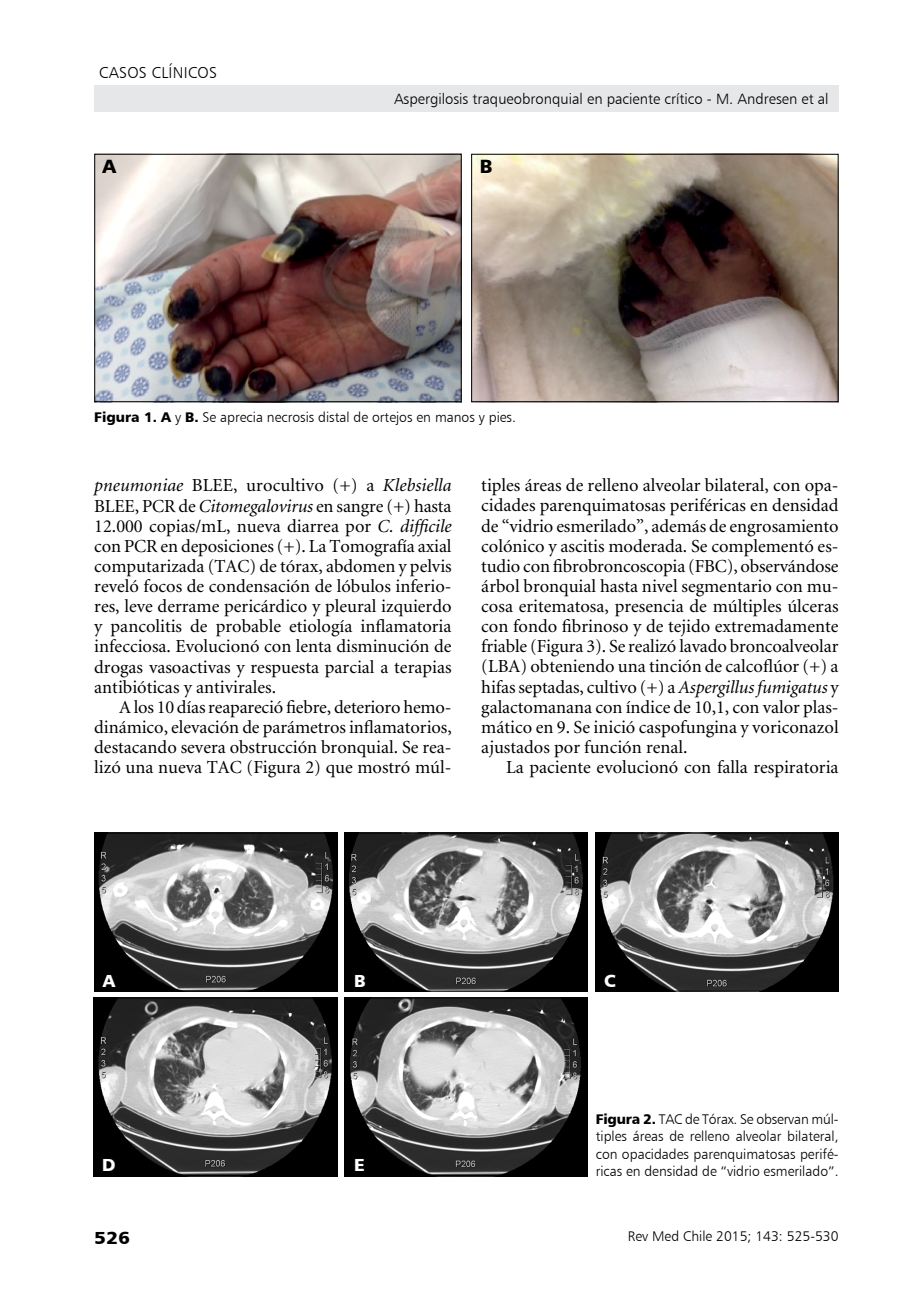
<style>
.page{position:relative;width:918px;height:1315px;background:#fff}
.page>*{position:absolute;margin:0;border:0;box-sizing:border-box;transform-origin:0 0}
.t1{font:19.25px "Humanist 777 BT Black B";color:#000}
.t2{font:18.38px/20.1px "Minion";color:#000;text-align:justify}
.t3{font:17.5px "Humanist 777 BT Black B";color:#fff}
.t4{font:17.5px "Humanist 777 BT Black B";color:#000;scale:1.1 1}
.t5{font:15.75px "Humanist 777 BT Light B";color:#000}
.t6{font:14.88px "Humanist 777 BT Light B";color:#000}
.t7{font:14px/17.5px "Humanist 777 BT Light B";color:#000;text-align:justify}
.s1{font-family:"Humanist 777 BT Black B"}
.s2{font-style:italic}
</style>
<div class="page">
<div style="left:94px;top:85px;width:744px;height:26px;background:#e6e7e8"></div>
<img style="left:96px;top:156px;width:364px;height:244px">
<div style="left:94px;top:154px;width:368px;height:248px;border:1px solid #000"></div>
<img style="left:473px;top:156px;width:363px;height:244px">
<div style="left:471px;top:154px;width:367px;height:248px;border:1px solid #000"></div>
<img style="left:96px;top:834px;width:239px;height:155px">
<div style="left:94px;top:832px;width:243px;height:159px;border:1px solid #000"></div>
<img style="left:346px;top:834px;width:240px;height:155px">
<div style="left:344px;top:832px;width:244px;height:159px;border:1px solid #000"></div>
<img style="left:597px;top:834px;width:239px;height:155px">
<div style="left:595px;top:832px;width:243px;height:159px;border:1px solid #000"></div>
<img style="left:96px;top:999px;width:239px;height:175px">
<div style="left:94px;top:997px;width:243px;height:179px;border:1px solid #000"></div>
<img style="left:346px;top:999px;width:240px;height:175px">
<div style="left:344px;top:997px;width:244px;height:179px;border:1px solid #000"></div>
<p class="t5" style="left:99px;top:63px;width:10px">casoscl</p>
<p class="t5" style="left:168px;top:63px;width:14px">ínicos</p>
<p class="t6" style="left:394px;top:90px;width:436px">Aspergilosis traqueobronquial en paciente crítico - M. Andresen et al</p>
<p class="t1" style="left:102px;top:153px;width:13px">a</p>
<p class="t1" style="left:480px;top:153px;width:14px">B</p>
<p class="t7" style="left:94px;top:408px;width:423px"><span class="s1">Figura 1. a</span> y <span class="s1">B.</span> Se aprecia necrosis distal de ortejos en manos y pies.</p>
<p class="t2" style="left:94px;top:476px;width:359px"><span class="s2">pneumoniae</span> BLEE, urocultivo (+) a <span class="s2">Klebsiella </span>BLEE, PCR de <span class="s2">Citomegalovirus</span> en sangre (+) hasta 12.000 copias/mL, nueva diarrea por <span class="s2">C. difficile </span>con PCR en deposiciones (+). La Tomografía axial computarizada (TAC) de tórax, abdomen y pelvis reveló focos de condensación de lóbulos inferio&shy;res, leve derrame pericárdico y pleural izquierdo y pancolitis de probable etiología inflamatoria infecciosa. Evolucionó con lenta disminución de drogas vasoactivas y respuesta parcial a terapias antibióticas y antivirales.</p>
<p class="t2" style="left:94px;top:697px;width:359px;text-indent:25px">A los 10 días reapareció fiebre, deterioro hemo&shy;dinámico, elevación de parámetros inflamatorios, destacando severa obstrucción bronquial. Se rea&shy;lizó una nueva TAC (Figura 2) que mostró múl-</p>
<p class="t2" style="left:481px;top:476px;width:359px">tiples áreas de relleno alveolar bilateral, con opa&shy;cidades parenquimatosas periféricas en densidad de “vidrio esmerilado”, además de engrosamiento colónico y ascitis moderada. Se complementó es&shy;tudio con fibrobroncoscopia (FBC), observándose árbol bronquial hasta nivel segmentario con mu&shy;cosa eritematosa, presencia de múltiples úlceras con fondo fibrinoso y de tejido extremadamente friable (Figura 3). Se realizó lavado broncoalveolar (LBA) obteniendo una tinción de calcoflúor (+) a hifas septadas, cultivo (+) a <span class="s2">Aspergillus fumigatus</span> y galactomanana con índice de 10,1, con valor plas&shy;mático en 9. Se inició caspofungina y voriconazol ajustados por función renal.</p>
<p class="t2" style="left:506px;top:758px;width:334px">La paciente evolucionó con falla respiratoria</p>
<p class="t3" style="left:103px;top:969px;width:12px">a</p>
<p class="t3" style="left:354px;top:969px;width:13px">B</p>
<p class="t3" style="left:604px;top:969px;width:13px">C</p>
<p class="t3" style="left:102px;top:1153px;width:15px">D</p>
<p class="t3" style="left:354px;top:1153px;width:12px">E</p>
<p class="t4" style="left:94px;top:1226px;width:34px">526</p>
<p class="t7" style="left:596px;top:1109px;width:244px"><span class="s1">Figura 2.</span> TAC de Tórax. Se observan múl&shy;tiples áreas de relleno alveolar bilateral, con opacidades parenquimatosas perifé&shy;ricas en densidad de “vidrio esmerilado”.</p>
<p class="t7" style="left:628px;top:1227px;width:212px">Rev Med Chile 2015; 143: 525-530</p>
</div>
